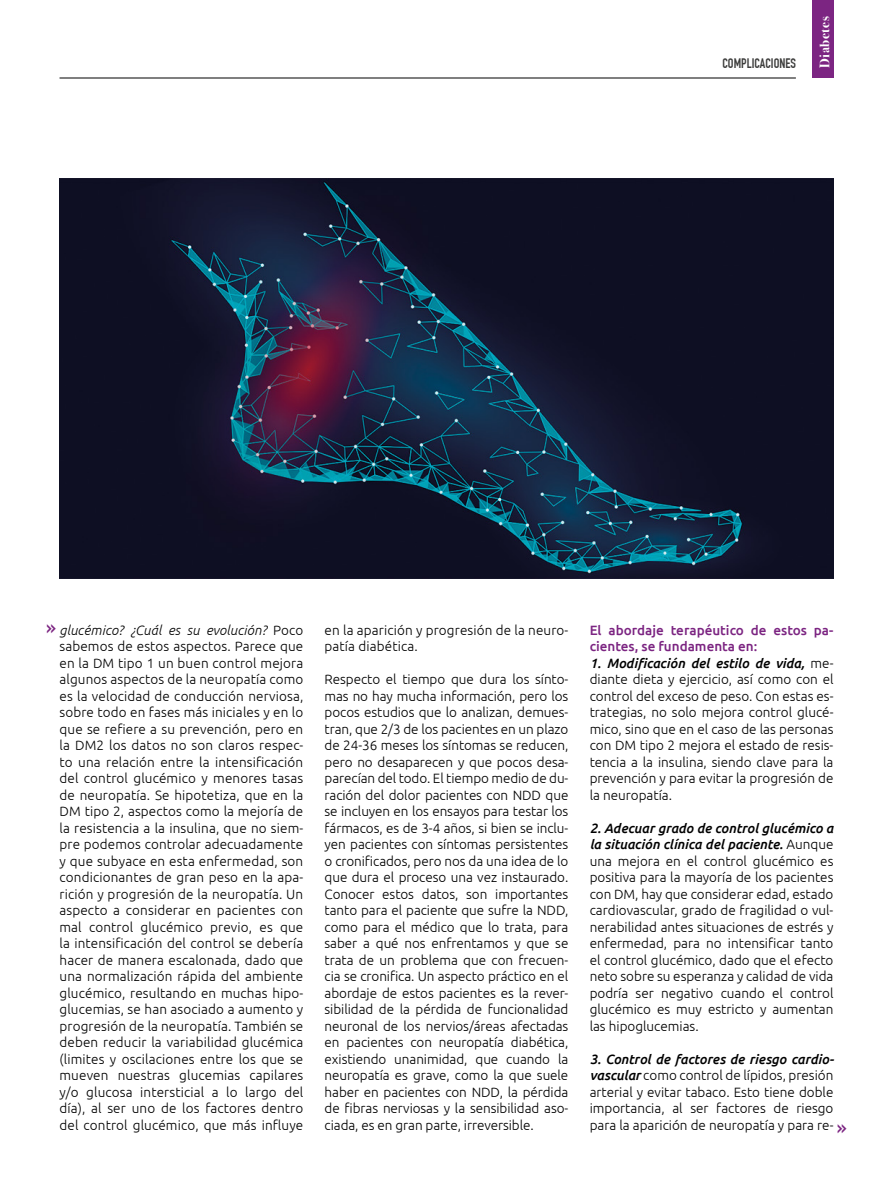
<style>
.page{position:relative;width:893px;height:1191px;background:#fff}
.page>*{position:absolute;margin:0;border:0;box-sizing:border-box;transform-origin:0 0}
.t1{font:22.5px "DIN Engschrift Std";color:#7c2582}
.t2{font:300 13.5px/16.5px "Ubuntu";color:#000;text-align:justify}
.t3{font:500 13.5px/16.5px "Ubuntu";color:#7c2582}
.t4{font:13.5px "DIN Engschrift Std";color:#3c3c3b}
.t5{font:700 13.5px "Bodoni Svty Two ITCTT";letter-spacing:.04em;color:#fff}
.s1{font-style:italic}
.s2{font-weight:500;font-style:italic}
</style>
<div class="page">
<hr style="left:60px;top:78px;width:736px;height:1px;background:#000">
<div style="left:812px;top:0;width:21px;height:78px;background:#7c2582"></div>
<img style="left:60px;top:179px;width:774px;height:399px">
<p class="t4" style="left:722px;top:55px;width:75px">COMPLICACIONES</p>
<p class="t5" style="left:813px;top:68px;width:53px;rotate:-90deg">Diabetes</p>
<p class="t2" style="left:60px;top:621px;width:245px"><span class="s1">glucémico? ¿Cuál es su evolución?</span> Poco sabemos de estos aspectos. Parece que en la DM tipo 1 un buen control mejora algunos aspectos de la neuropatía como es la velocidad de conducción nerviosa, sobre todo en fases más iniciales y en lo que se refiere a su prevención, pero en la DM2 los datos no son claros respec&shy;to una relación entre la intensificación del control glucémico y menores tasas de neuropatía. Se hipotetiza, que en la DM tipo 2, aspectos como la mejoría de la resistencia a la insulina, que no siem&shy;pre podemos controlar adecuadamente y que subyace en esta enfermedad, son condicionantes de gran peso en la apa&shy;rición y progresión de la neuropatía. Un aspecto a considerar en pacientes con mal control glucémico previo, es que la intensificación del control se debería hacer de manera escalonada, dado que una normalización rápida del ambiente glucémico, resultando en muchas hipo&shy;glucemias, se han asociado a aumento y progresión de la neuropatía. También se deben reducir la variabilidad glucémica (limites y oscilaciones entre los que se mueven nuestras glucemias capilares y/o glucosa intersticial a lo largo del día), al ser uno de los factores dentro del control glucémico, que más influye</p>
<p class="t2" style="left:325px;top:621px;width:245px">en la aparición y progresión de la neuro&shy;patía diabética.</p>
<h1 class="t1" style="left:46px;top:614px;width:11px">»</h1>
<p class="t2" style="left:325px;top:670px;width:245px">Respecto el tiempo que dura los sínto&shy;mas no hay mucha información, pero los pocos estudios que lo analizan, demues&shy;tran, que 2/3 de los pacientes en un plazo de 24-36 meses los síntomas se reducen, pero no desaparecen y que pocos desa&shy;parecían del todo. El tiempo medio de du&shy;ración del dolor pacientes con NDD que se incluyen en los ensayos para testar los fármacos, es de 3-4 años, si bien se inclu&shy;yen pacientes con síntomas persistentes o cronificados, pero nos da una idea de lo que dura el proceso una vez instaurado.<br>Conocer estos datos, son importantes tanto para el paciente que sufre la NDD, como para el médico que lo trata, para saber a qué nos enfrentamos y que se trata de un problema que con frecuen&shy;cia se cronifica. Un aspecto práctico en el abordaje de estos pacientes es la rever&shy;sibilidad de la pérdida de funcionalidad neuronal de los nervios/áreas afectadas en pacientes con neuropatía diabética, existiendo unanimidad, que cuando la neuropatía es grave, como la que suele haber en pacientes con NDD, la pérdida de fibras nerviosas y la sensibilidad aso&shy;ciada, es en gran parte, irreversible.</p>
<p class="t3" style="left:590px;top:621px;width:245px">El abordaje terapéutico de estos pa&shy;cientes, se fundamenta en:</p>
<p class="t2" style="left:590px;top:654px;width:245px"><span class="s2">1. Modificación del estilo de vida,</span> me&shy;diante dieta y ejercicio, así como con el control del exceso de peso. Con estas es&shy;trategias, no solo mejora control glucé&shy;mico, sino que en el caso de las personas con DM tipo 2 mejora el estado de resis&shy;tencia a la insulina, siendo clave para la prevención y para evitar la progresión de la neuropatía.</p>
<p class="t2" style="left:590px;top:819px;width:245px"><span class="s2">2. Adecuar grado de control glucémico a la situación clínica del paciente.</span> Aunque una mejora en el control glucémico es positiva para la mayoría de los pacientes con DM, hay que considerar edad, estado cardiovascular, grado de fragilidad o vul&shy;nerabilidad antes situaciones de estrés y enfermedad, para no intensificar tanto el control glucémico, dado que el efecto neto sobre su esperanza y calidad de vida podría ser negativo cuando el control glucémico es muy estricto y aumentan las hipoglucemias.</p>
<p class="t2" style="left:590px;top:1050px;width:246px"><span class="s2">3. Control de factores de riesgo cardio&shy;vascular</span> como control de lípidos, presión arterial y evitar tabaco. Esto tiene doble importancia, al ser factores de riesgo para la aparición de neuropatía y para re-</p>
<h1 class="t1" style="left:837px;top:1114px;width:11px">»</h1>
</div>
